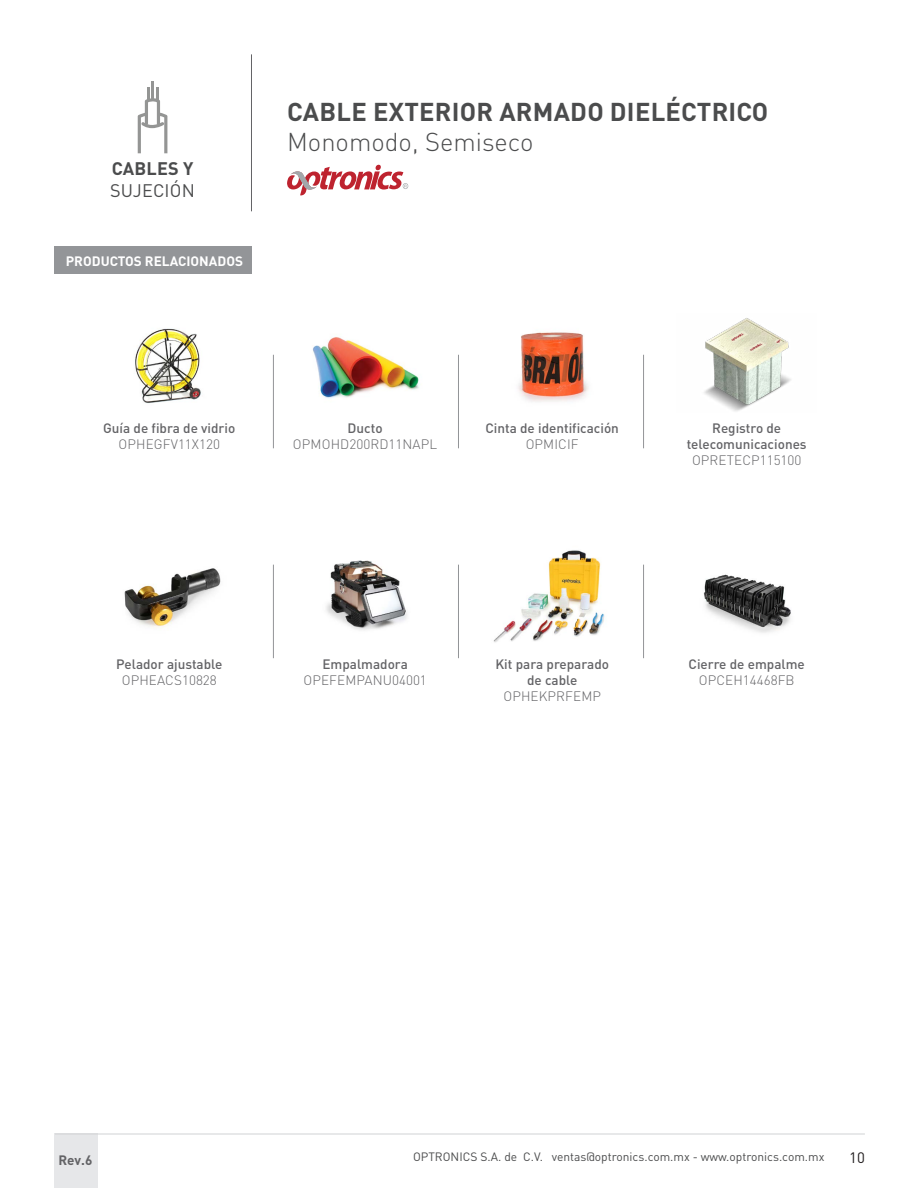
<style>
.page{position:relative;width:918px;height:1188px;background:#fff}
.page>*{position:absolute;margin:0;border:0;box-sizing:border-box;transform-origin:0 0}
.t1{font:700 25.5px "DIN Pro";letter-spacing:.01em;color:#4b4c4d}
.t2{font:300 25.5px "DIN Pro";color:#4b4c4d}
.t3{font:18px "DIN Pro";letter-spacing:.01em;color:#4b4c4d}
.t4{font:700 18px "DIN Pro";letter-spacing:.01em;color:#4b4c4d}
.t5{font:15px "DIN Pro";color:#231f20}
.t6{font:500 13.5px/16.2px "DIN Pro";color:#636366;text-align:center}
.t7{font:300 13.5px "DIN Pro";letter-spacing:.01em;color:#636366}
.t8{font:700 13.5px "DIN Pro";color:#fff}
.t9{font:700 13.5px "DIN Pro";color:#636366}
.t10{font:12px "DIN Pro";color:#4b4c4d}
</style>
<div class="page">
<div style="left:54px;top:1134px;width:44px;height:54px;background:#e6e7e9"></div>
<hr style="left:55px;top:1134px;width:810px;height:1px;background:#d1d2d4">
<hr style="left:251px;top:54px;width:1px;height:157px;background:#636366">
<svg style="left:287px;top:165px;width:121px;height:30px"></svg>
<svg style="left:138px;top:81px;width:29px;height:72px"></svg>
<div style="left:54px;top:247px;width:198px;height:27px;background:#939598"></div>
<hr style="left:273px;top:355px;width:1px;height:93px;background:#939598">
<hr style="left:273px;top:565px;width:1px;height:93px;background:#939598">
<hr style="left:458px;top:355px;width:1px;height:93px;background:#939598">
<hr style="left:458px;top:565px;width:1px;height:93px;background:#939598">
<hr style="left:643px;top:355px;width:1px;height:93px;background:#939598">
<hr style="left:643px;top:565px;width:1px;height:93px;background:#939598">
<img style="left:518px;top:332px;width:71px;height:70px">
<img style="left:493px;top:550px;width:112px;height:92px">
<img style="left:135px;top:328px;width:66px;height:75px">
<img style="left:124px;top:568px;width:97px;height:60px">
<img style="left:704px;top:318px;width:87px;height:93px">
<img style="left:703px;top:574px;width:88px;height:59px">
<img style="left:312px;top:337px;width:107px;height:62px">
<img style="left:326px;top:560px;width:81px;height:70px">
<h2 class="t4" style="left:112px;top:156px;width:83px">CABLES Y</h2>
<h2 class="t3" style="left:110px;top:178px;width:86px">SUJECIÓN</h2>
<p class="t8" style="left:66px;top:252px;width:179px">PRODUCTOS RELACIONADOS</p>
<h1 class="t1" style="left:287px;top:95px;width:483px">CABLE EXTERIOR ARMADO DIELÉCTRICO</h1>
<h1 class="t2" style="left:287px;top:125px;width:248px">Monomodo, Semiseco</h1>
<p class="t6" style="left:103px;top:419px;width:134px">Guía de fibra de vidrio</p>
<p class="t7" style="left:119px;top:435px;width:103px">OPHEGFV11X120</p>
<p class="t6" style="left:348px;top:419px;width:37px">Ducto</p>
<p class="t7" style="left:293px;top:435px;width:146px">OPMOHD200RD11NAPL</p>
<p class="t6" style="left:486px;top:419px;width:135px">Cinta de identificación</p>
<p class="t7" style="left:526px;top:435px;width:55px">OPMICIF</p>
<p class="t6" style="left:687px;top:419px;width:121px">Registro de telecomunicaciones</p>
<p class="t7" style="left:692px;top:451px;width:111px">OPRETECP115100</p>
<p class="t6" style="left:116px;top:655px;width:108px">Pelador ajustable</p>
<p class="t7" style="left:122px;top:671px;width:97px">OPHEACS10828</p>
<p class="t6" style="left:322px;top:655px;width:87px">Empalmadora</p>
<p class="t7" style="left:303px;top:671px;width:125px">OPEFEMPANU04001</p>
<p class="t6" style="left:495px;top:655px;width:115px">Kit para preparado de cable</p>
<p class="t7" style="left:503px;top:687px;width:99px">OPHEKPRFEMP</p>
<p class="t6" style="left:689px;top:655px;width:118px">Cierre de empalme</p>
<p class="t7" style="left:699px;top:671px;width:97px">OPCEH14468FB</p>
<p class="t9" style="left:58px;top:1151px;width:35px">Rev.6</p>
<p class="t10" style="left:413px;top:1149px;width:413px">OPTRONICS S.A. de C.V. ventas@optronics.com.mx - www.optronics.com.mx</p>
<p class="t5" style="left:849px;top:1148px;width:17px">10</p>
</div>
